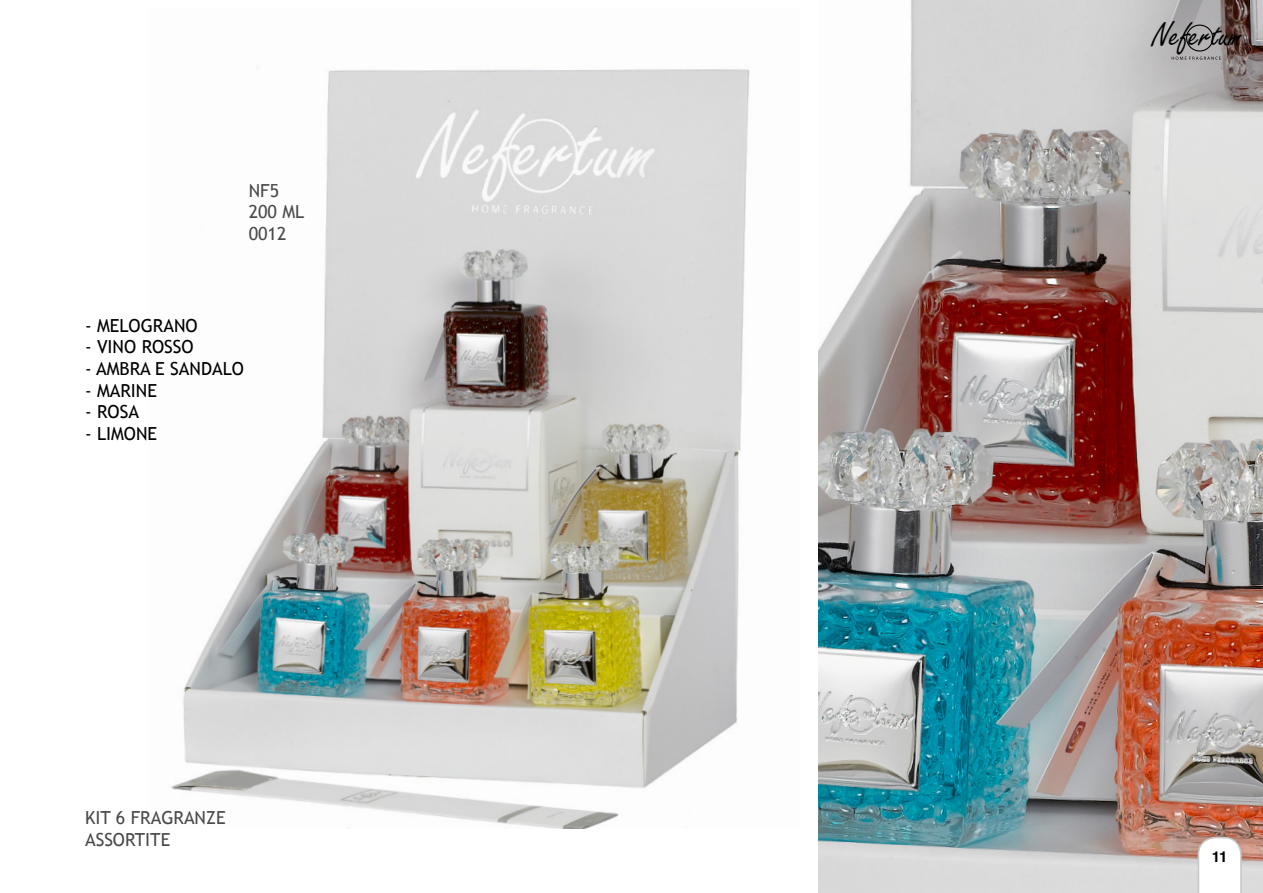
<style>
.page{position:relative;width:1263px;height:893px;background:#fff}
.page>*{position:absolute;margin:0;border:0;box-sizing:border-box;transform-origin:0 0}
.t1{font:36.6px "Freestyle Script";color:#000}
.t2{font:18px "Trebuchet MS";color:#000}
.t3{font:18px/21.6px "Trebuchet MS";color:#4a4a49}
.t4{font:700 15px "Helvetica";color:#000}
</style>
<div class="page">
<img style="left:819px;top:0;width:444px;height:893px">
<div style="left:1186px;top:25px;width:27px;height:27px;border:1px solid #000;border-radius:50%"></div>
<svg style="left:1172px;top:57px;width:49px;height:3px"></svg>
<img style="left:171px;top:67px;width:579px;height:762px">
<svg style="left:1198px;top:837px;width:44px;height:56px"></svg>
<p class="t3" style="left:249px;top:180px;width:57px">NF5<br>200 ML<br>0012</p>
<p class="t2" style="left:85px;top:315px;width:114px">- MELOGRANO</p>
<p class="t2" style="left:85px;top:336px;width:110px">- VINO ROSSO</p>
<p class="t2" style="left:85px;top:358px;width:160px">- AMBRA E SANDALO</p>
<p class="t2" style="left:85px;top:380px;width:74px">- MARINE</p>
<p class="t2" style="left:85px;top:401px;width:55px">- ROSA</p>
<p class="t2" style="left:85px;top:423px;width:74px">- LIMONE</p>
<p class="t3" style="left:85px;top:807px;width:142px">KIT 6 FRAGRANZE<br>ASSORTITE</p>
<h1 class="t1" style="left:1152px;top:15px;width:92px">Nefertum</h1>
<p class="t4" style="left:1212px;top:844px;width:17px">11</p>
</div>
